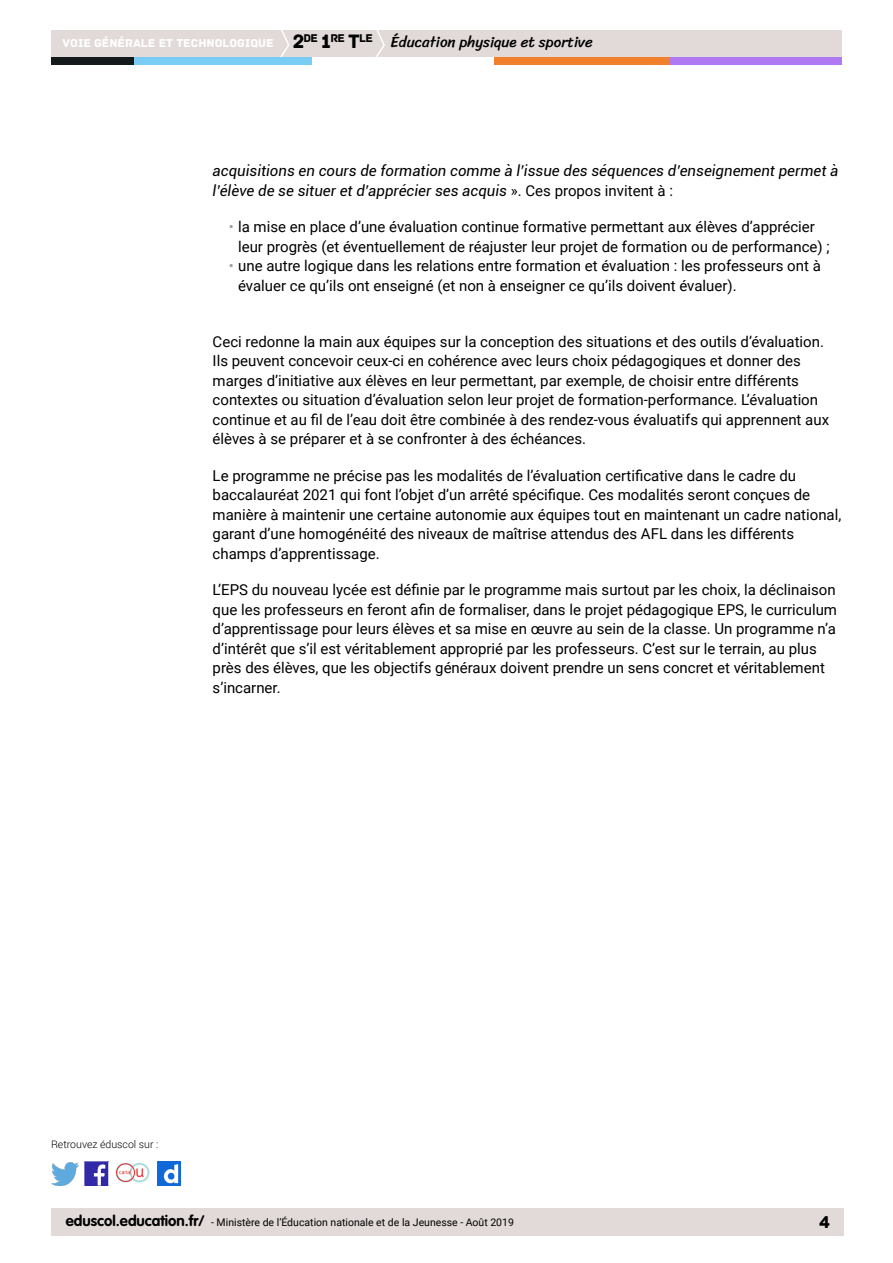
<style>
.page{position:relative;width:893px;height:1263px;background:#fff}
.page>*{position:absolute;margin:0;border:0;box-sizing:border-box;transform-origin:0 0}
.t1{font:18px "Archive";color:#000}
.t2{font:15px/19.5px "Roboto";color:#000}
.t3{font:italic 15px/19.5px "Roboto";color:#000}
.t4{font:15px "Sriracha";color:#000}
.t5{font:12px "Archive";color:#fff}
.t6{font:11.85px "Archive";color:#000}
.t7{font:10.5px "Roboto";color:#000}
.t8{font:300 10.5px "Roboto";color:#000}
.s1{font-size:20.4px;color:#000}
.s2{font-size:20.4px}
.s3{font-style:normal}
.s4{color:#9d9d9c}
.s5{font-family:"VAG Rounded Std";font-weight:700;font-size:15px}
</style>
<div class="page">
<div style="left:51px;top:1209px;width:792px;height:27px;background:#e1dad8"></div>
<img style="left:85px;top:1162px;width:23px;height:23px">
<img style="left:51px;top:1163px;width:28px;height:22px">
<img style="left:158px;top:1162px;width:22px;height:23px">
<img style="left:115px;top:1162px;width:35px;height:21px">
<div style="left:51px;top:30px;width:791px;height:27px;background:#e1dad8"></div>
<svg style="left:280px;top:30px;width:10px;height:27px"></svg>
<svg style="left:376px;top:30px;width:9px;height:27px"></svg>
<div style="left:133px;top:57px;width:179px;height:8px;background:#79cdf4"></div>
<div style="left:51px;top:57px;width:82px;height:8px;background:#141a1c"></div>
<div style="left:667px;top:57px;width:175px;height:8px;background:#b078f2"></div>
<div style="left:494px;top:57px;width:175px;height:8px;background:#f0802b"></div>
<p class="t5" style="left:63px;top:36px;width:243px">VOIE GÉNÉRALE ET TECHNOLOGIQUE <span class="s1">2</span></p>
<p class="t4" style="left:391px;top:33px;width:204px">Éducation physique et sportive</p>
<p class="t6" style="left:304px;top:31px;width:71px">DE <span class="s2">1</span>RE <span class="s2">T</span>LE</p>
<p class="t3" style="left:213px;top:160px;width:627px">acquisitions en cours de formation comme à l’issue des séquences d’enseignement permet à l’élève de se situer et d’apprécier ses acquis <span class="s3">». Ces propos invitent à :</span></p>
<p class="t2" style="left:238px;top:216px;width:593px;text-indent:-9px"><span class="s4">•</span> la mise en place d’une évaluation continue formative permettant aux élèves d’apprécier leur progrès (et éventuellement de réajuster leur projet de formation ou de performance) ;</p>
<p class="t2" style="left:238px;top:255px;width:584px;text-indent:-9px"><span class="s4">•</span> une autre logique dans les relations entre formation et évaluation : les professeurs ont à évaluer ce qu’ils ont enseigné (et non à enseigner ce qu’ils doivent évaluer).</p>
<p class="t2" style="left:213px;top:331px;width:618px">Ceci redonne la main aux équipes sur la conception des situations et des outils d’évaluation.<br>Ils peuvent concevoir ceux-ci en cohérence avec leurs choix pédagogiques et donner des marges d’initiative aux élèves en leur permettant, par exemple, de choisir entre différents contextes ou situation d’évaluation selon leur projet de formation-performance. L’évaluation continue et au fil de l’eau doit être combinée à des rendez-vous évaluatifs qui apprennent aux élèves à se préparer et à se confronter à des échéances.</p>
<p class="t2" style="left:213px;top:465px;width:630px">Le programme ne précise pas les modalités de l’évaluation certificative dans le cadre du baccalauréat 2021 qui font l’objet d’un arrêté spécifique. Ces modalités seront conçues de manière à maintenir une certaine autonomie aux équipes tout en maintenant un cadre national, garant d’une homogénéité des niveaux de maîtrise attendus des AFL dans les différents champs d’apprentissage.</p>
<p class="t2" style="left:213px;top:579px;width:626px">L’EPS du nouveau lycée est définie par le programme mais surtout par les choix, la déclinaison que les professeurs en feront afin de formaliser, dans le projet pédagogique EPS, le curriculum d’apprentissage pour leurs élèves et sa mise en œuvre au sein de la classe. Un programme n’a d’intérêt que s’il est véritablement approprié par les professeurs. C’est sur le terrain, au plus près des élèves, que les objectifs généraux doivent prendre un sens concret et véritablement s’incarner.</p>
<p class="t8" style="left:51px;top:1137px;width:109px">Retrouvez éduscol sur :</p>
<p class="t7" style="left:66px;top:1215px;width:450px"><span class="s5">eduscol.education.fr/</span> - Ministère de l’Éducation nationale et de la Jeunesse - Août 2019</p>
<p class="t1" style="left:819px;top:1211px;width:13px">4</p>
</div>
